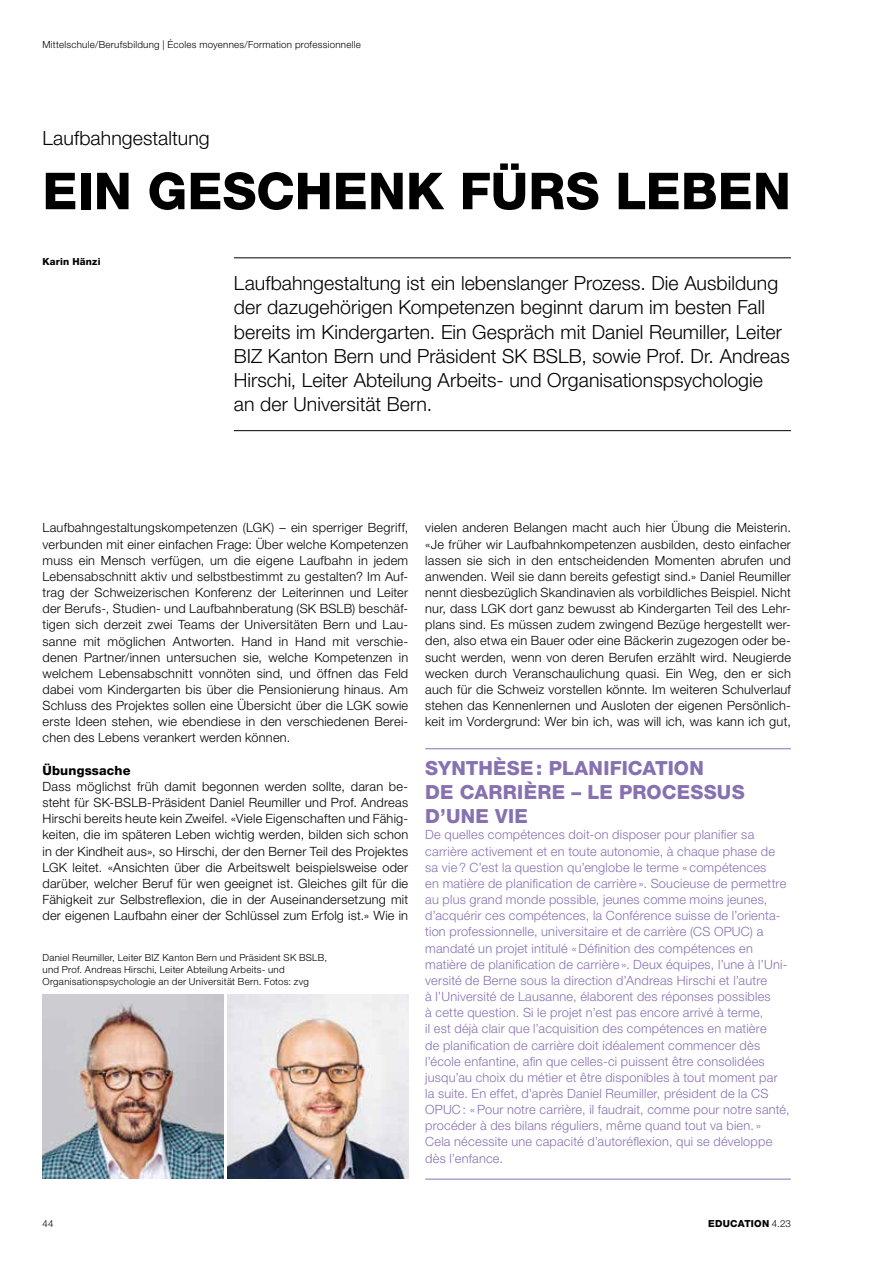
<style>
.page{position:relative;width:893px;height:1263px;background:#fff}
.page>*{position:absolute;margin:0;border:0;box-sizing:border-box;transform-origin:0 0}
.t1{font:800 51px "Helvetica Neue LT Std";letter-spacing:.005em;color:#000}
.t2{font:300 19.5px/24.3px "Helvetica Neue LT Std";letter-spacing:.005em;color:#000}
.t3{font:800 19.5px/24.3px "Helvetica Neue LT Std";letter-spacing:.01em;color:#8871b1}
.t4{font:300 12.75px/16.2px "Helvetica Neue LT Std";letter-spacing:.02em;color:#000;text-align:justify}
.t5{font:300 12.75px/16.2px "Helvetica Neue LT Std";letter-spacing:.02em;color:#8871b1}
.t6{font:800 12.75px "Helvetica Neue LT Std";letter-spacing:.015em;color:#000}
.t7{font:300 9.75px/12.1px "Helvetica Neue LT Std";letter-spacing:.025em;color:#000}
.t8{font:800 9.75px "Helvetica Neue LT Std";letter-spacing:.025em;color:#000}
.s1{font-weight:300}
</style>
<div class="page">
<hr style="left:234px;top:258px;width:557px;height:1px;background:#000">
<hr style="left:234px;top:430px;width:557px;height:1px;background:#000">
<hr style="left:425px;top:748px;width:366px;height:1px;background:#8871b1">
<hr style="left:425px;top:1179px;width:366px;height:1px;background:#8871b1">
<img style="left:43px;top:995px;width:180px;height:184px">
<img style="left:227px;top:995px;width:181px;height:184px">
<p class="t7" style="left:43px;top:38px;width:320px">Mittelschule/Berufsbildung | Écoles moyennes/Formation professionnelle</p>
<h2 class="t2" style="left:43px;top:125px;width:169px">Laufbahngestaltung</h2>
<h1 class="t1" style="left:43px;top:161px;width:750px">EIN GESCHENK FÜRS LEBEN</h1>
<p class="t8" style="left:43px;top:255px;width:60px">Karin Hänzi</p>
<p class="t2" style="left:234px;top:271px;width:557px">Laufbahngestaltung ist ein lebenslanger Prozess. Die Ausbildung der dazugehörigen Kompetenzen beginnt darum im besten Fall bereits im Kindergarten. Ein Gespräch mit Daniel Reumiller, Leiter BIZ Kanton Bern und Präsident SK BSLB, sowie Prof. Dr. Andreas Hirschi, Leiter Abteilung Arbeits- und Organisationspsychologie<br>an der Universität Bern.</p>
<p class="t4" style="left:43px;top:519px;width:367px;text-align:left">Laufbahngestaltungskompetenzen (LGK) – ein sperriger Begriff, verbunden mit einer einfachen Frage: Über welche Kompetenzen muss ein Mensch verfügen, um die eigene Laufbahn in jedem Lebensabschnitt aktiv und selbstbestimmt zu gestalten? Im Auf&shy;trag der Schweizerischen Konferenz der Leiterinnen und Leiter der Berufs-, Studien- und Laufbahnberatung (SK BSLB) beschäf&shy;tigen sich derzeit zwei Teams der Universitäten Bern und Lau&shy;sanne mit möglichen Antworten. Hand in Hand mit verschie&shy;denen Partner/innen untersuchen sie, welche Kompetenzen in welchem Lebensabschnitt vonnöten sind, und öffnen das Feld dabei vom Kindergarten bis über die Pensionierung hinaus. Am Schluss des Projektes sollen eine Übersicht über die LGK sowie erste Ideen stehen, wie ebendiese in den verschiedenen Berei&shy;chen des Lebens verankert werden können.</p>
<p class="t6" style="left:43px;top:763px;width:90px">Übungssache</p>
<p class="t4" style="left:43px;top:778px;width:367px">Dass möglichst früh damit begonnen werden sollte, daran be&shy;steht für SK-BSLB-Präsident Daniel Reumiller und Prof. Andreas Hirschi bereits heute kein Zweifel. «Viele Eigenschaften und Fähig&shy;keiten, die im späteren Leben wichtig werden, bilden sich schon in der Kindheit aus», so Hirschi, der den Berner Teil des Projektes LGK leitet. «Ansichten über die Arbeitswelt beispielsweise oder darüber, welcher Beruf für wen geeignet ist. Gleiches gilt für die Fähigkeit zur Selbstreflexion, die in der Auseinandersetzung mit der eigenen Laufbahn einer der Schlüssel zum Erfolg ist.» Wie in</p>
<p class="t7" style="left:43px;top:951px;width:286px">Daniel Reumiller, Leiter BIZ Kanton Bern und Präsident SK BSLB, und Prof. Andreas Hirschi, Leiter Abteilung Arbeits- und<br>Organisationspsychologie an der Universität Bern. Fotos: zvg</p>
<p class="t4" style="left:425px;top:519px;width:367px">vielen anderen Belangen macht auch hier Übung die Meisterin. «Je früher wir Laufbahnkompetenzen ausbilden, desto einfacher lassen sie sich in den entscheidenden Momenten abrufen und anwenden. Weil sie dann bereits gefestigt sind.» Daniel Reumiller nennt diesbezüglich Skandinavien als vorbildliches Beispiel. Nicht nur, dass LGK dort ganz bewusst ab Kindergarten Teil des Lehr&shy;plans sind. Es müssen zudem zwingend Bezüge hergestellt wer&shy;den, also etwa ein Bauer oder eine Bäckerin zugezogen oder be&shy;sucht werden, wenn von deren Berufen erzählt wird. Neugierde wecken durch Veranschaulichung quasi. Ein Weg, den er sich auch für die Schweiz vorstellen könnte. Im weiteren Schulverlauf stehen das Kennenlernen und Ausloten der eigenen Persönlich&shy;keit im Vordergrund: Wer bin ich, was will ich, was kann ich gut,</p>
<h2 class="t3" style="left:425px;top:756px;width:321px">SYNTHÈSE: PLANIFICATION<br>DE CARRIÈRE – LE PROCESSUS<br>D’UNE VIE</h2>
<p class="t5" style="left:425px;top:826px;width:366px">De quelles compétences doit-on disposer pour planifier sa carrière activement et en toute autonomie, à chaque phase de sa vie ? C’est la question qu’englobe le terme « compétences<br>en matière de planification de carrière ». Soucieuse de permettre au plus grand monde possible, jeunes comme moins jeunes, d’acquérir ces compétences, la Conférence suisse de l’orienta&shy;tion professionnelle, universitaire et de carrière (CS OPUC) a mandaté un projet intitulé «Définition des compétences en matière de planification de carrière ». Deux équipes, l’une à l’Uni&shy;versité de Berne sous la direction d’Andreas Hirschi et l’autre<br>à l’Université de Lausanne, élaborent des réponses possibles<br>à cette question. Si le projet n’est pas encore arrivé à terme,<br>il est déjà clair que l’acquisition des compétences en matière<br>de planification de carrière doit idéalement commencer dès l’école enfantine, afin que celles-ci puissent être consolidées jusqu’au choix du métier et être disponibles à tout moment par la suite. En effet, d’après Daniel Reumiller, président de la CS OPUC: «Pour notre carrière, il faudrait, comme pour notre santé, procéder à des bilans réguliers, même quand tout va bien. »<br>Cela nécessite une capacité d’autoréflexion, qui se développe dès l’enfance.</p>
<p class="t7" style="left:43px;top:1217px;width:13px">44</p>
<p class="t8" style="left:708px;top:1218px;width:84px">EDUCATION <span class="s1">4.23</span></p>
</div>
